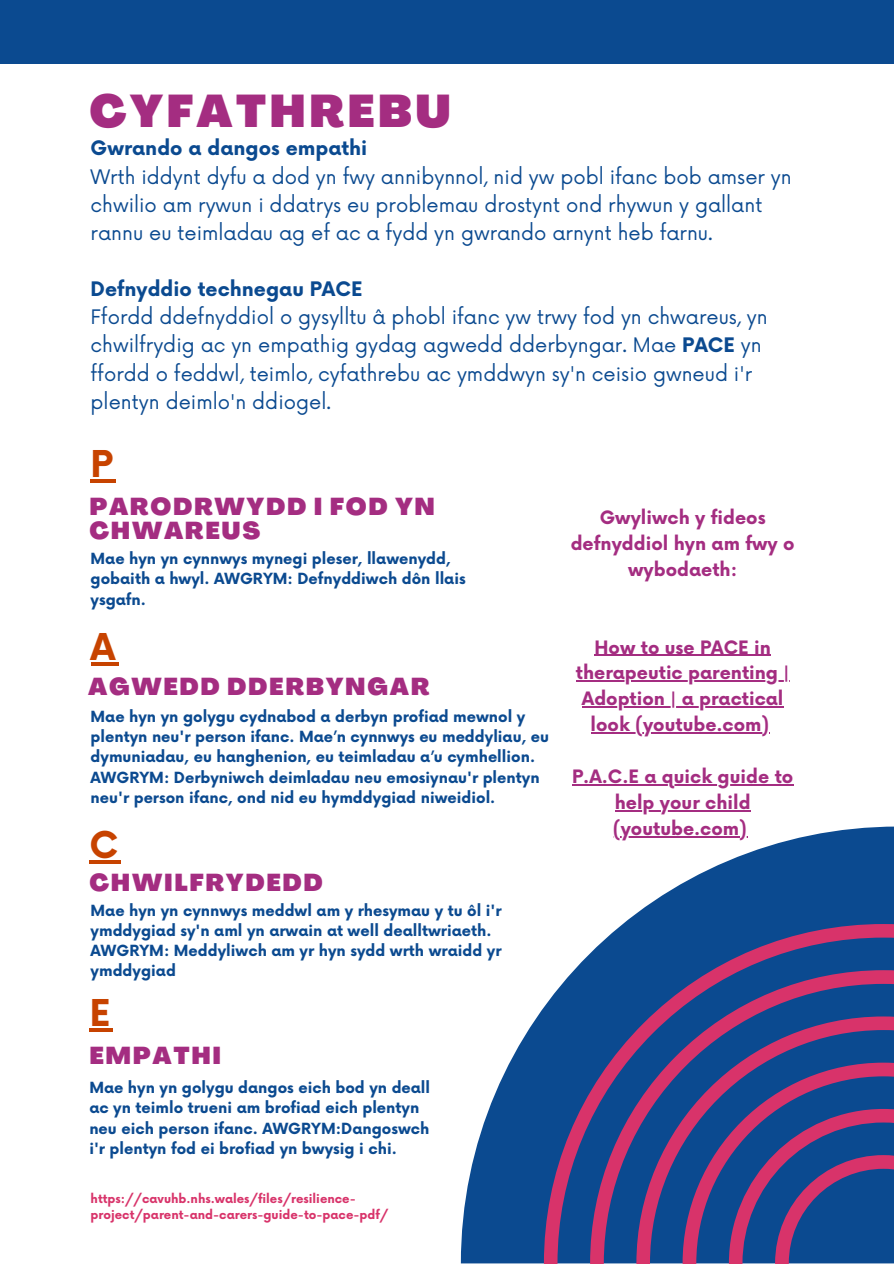
<style>
.page{position:relative;width:894px;height:1264px;background:#fff}
.page>*{position:absolute;margin:0;border:0;box-sizing:border-box;transform-origin:0 0}
.t1{font:900 45px "Agrandir";letter-spacing:.07em;color:#a42d81}
.t2{font:700 36px "Now";color:#c74300}
.t3{font:900 24px/24.8px "Agrandir";letter-spacing:.07em;color:#a42d81}
.t4{font:19.5px/28.2px "Now";color:#0b4a90}
.t5{font:700 18px/25.8px "Now";color:#a42d81;text-align:center}
.t6{font:700 15px/20.2px "Now";color:#0b4a90}
.t7{font:700 12px/16px "Now";color:#d8336a}
.s1{font-weight:700}
</style>
<div class="page">
<svg style="left:460px;top:826px;width:433px;height:437px"></svg>
<svg style="left:543px;top:924px;width:350px;height:339px;background:#424989"></svg>
<div style="left:0;top:0;width:893px;height:63px;background:#0b4a90"></div>
<hr style="left:91px;top:479px;width:25px;height:4px;background:#c74300">
<hr style="left:91px;top:662px;width:27px;height:4px;background:#c74300">
<hr style="left:89px;top:860px;width:32px;height:3px;background:#c74300">
<hr style="left:89px;top:1028px;width:24px;height:4px;background:#c74300">
<hr style="left:594px;top:654px;width:176px;height:2px;background:#a42d81">
<hr style="left:575px;top:680px;width:214px;height:1px;background:#a42d81">
<hr style="left:581px;top:706px;width:202px;height:1px;background:#a42d81">
<hr style="left:590px;top:732px;width:179px;height:1px;background:#a42d81">
<hr style="left:572px;top:784px;width:221px;height:1px;background:#a42d81">
<hr style="left:614px;top:810px;width:136px;height:1px;background:#a42d81">
<hr style="left:612px;top:836px;width:134px;height:1px;background:#a42d81">
<p class="t1" style="left:89px;top:93px;width:363px">CYFATHREBU</p>
<h4 class="t4" style="left:91px;top:135px;width:702px"><span class="s1">Gwrando a dangos empathi<br></span>Wrth iddynt dyfu a dod yn fwy annibynnol, nid yw pobl ifanc bob amser yn chwilio am rywun i ddatrys eu problemau drostynt ond rhywun y gallant rannu eu teimladau ag ef ac a fydd yn gwrando arnynt heb farnu.</h4>
<h4 class="t4" style="left:91px;top:276px;width:678px"><span class="s1">Defnyddio technegau PACE<br></span>Ffordd ddefnyddiol o gysylltu â phobl ifanc yw trwy fod yn chwareus, yn chwilfrydig ac yn empathig gydag agwedd dderbyngar. Mae <span class="s1">PACE</span> yn ffordd o feddwl, teimlo, cyfathrebu ac ymddwyn sy'n ceisio gwneud i'r plentyn deimlo'n ddiogel.</h4>
<h2 class="t2" style="left:91px;top:445px;width:24px">P</h2>
<h3 class="t3" style="left:89px;top:496px;width:347px">PARODRWYDD I FOD YN<br>CHWAREUS</h3>
<h1 class="t6" style="left:91px;top:549px;width:376px">Mae hyn yn cynnwys mynegi pleser, llawenydd, gobaith a hwyl. AWGRYM: Defnyddiwch dôn llais ysgafn.</h1>
<h3 class="t2" style="left:91px;top:628px;width:26px">A</h3>
<h3 class="t3" style="left:88px;top:677px;width:343px">AGWEDD DDERBYNGAR</h3>
<h5 class="t6" style="left:91px;top:707px;width:460px">Mae hyn yn golygu cydnabod a derbyn profiad mewnol y plentyn neu'r person ifanc. Mae’n cynnwys eu meddyliau, eu dymuniadau, eu hanghenion, eu teimladau a’u cymhellion.<br>AWGRYM: Derbyniwch deimladau neu emosiynau'r plentyn neu'r person ifanc, ond nid eu hymddygiad niweidiol.</h5>
<p class="t2" style="left:89px;top:825px;width:30px">C</p>
<h2 class="t3" style="left:89px;top:872px;width:235px">CHWILFRYDEDD</h2>
<h5 class="t6" style="left:91px;top:901px;width:412px">Mae hyn yn cynnwys meddwl am y rhesymau y tu ôl i'r ymddygiad sy'n aml yn arwain at well dealltwriaeth.<br>AWGRYM: Meddyliwch am yr hyn sydd wrth wraidd yr ymddygiad</h5>
<p class="t2" style="left:89px;top:994px;width:22px">E</p>
<p class="t3" style="left:89px;top:1045px;width:133px">EMPATHI</p>
<p class="t6" style="left:89px;top:1078px;width:342px">Mae hyn yn golygu dangos eich bod yn deall ac yn teimlo trueni am brofiad eich plentyn neu eich person ifanc. AWGRYM:Dangoswch i'r plentyn fod ei brofiad yn bwysig i chi.</p>
<p class="t7" style="left:91px;top:1191px;width:299px">https://cavuhb.nhs.wales/files/resilience&shy;project/parent-and-carers-guide-to-pace-pdf/</p>
<h2 class="t5" style="left:570px;top:506px;width:225px">Gwyliwch y fideos defnyddiol hyn am fwy o wybodaeth:</h2>
<h5 class="t5" style="left:594px;top:635px;width:178px">How to use PACE in</h5>
<p class="t5" style="left:575px;top:661px;width:215px">therapeutic parenting |</p>
<h2 class="t5" style="left:581px;top:687px;width:203px">Adoption | a practical</h2>
<h5 class="t5" style="left:590px;top:713px;width:180px">look (youtube.com)</h5>
<p class="t5" style="left:572px;top:764px;width:223px">P.A.C.E a quick guide to help your child (youtube.com)</p>
</div>
